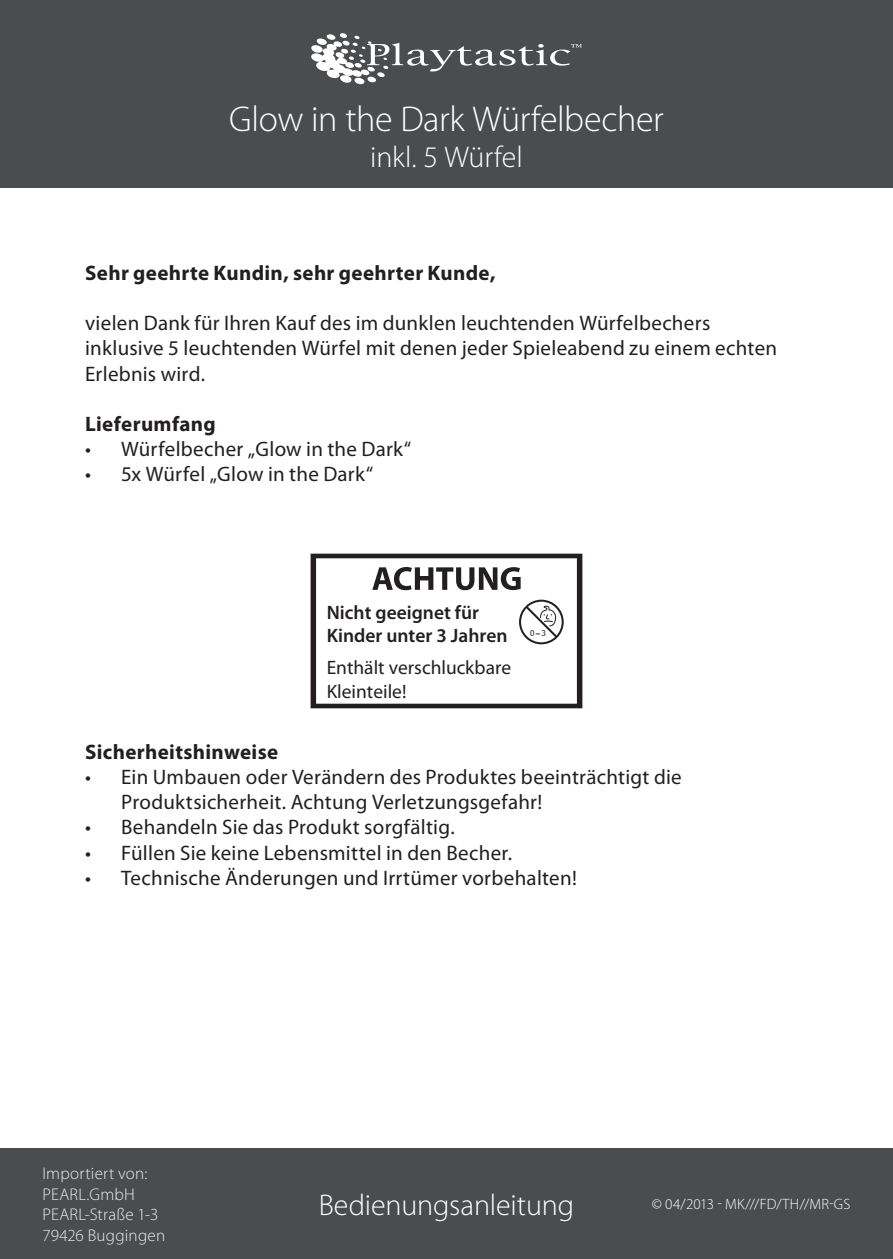
<style>
.page{position:relative;width:893px;height:1259px;background:#fff}
.page>*{position:absolute;margin:0;border:0;box-sizing:border-box;transform-origin:0 0}
.t1{font:300 36px "Myriad Pro";letter-spacing:-.015em;color:#fff}
.t2{font:300 30px "Myriad Pro";letter-spacing:-.005em;color:#fff}
.t3{font:21px/25.2px "Myriad Pro";letter-spacing:.015em;color:#231f20}
.t4{font:700 21px "Myriad Pro";letter-spacing:.015em;color:#231f20}
.t5{font:600 19.5px/23.4px "Myriad Pro";color:#231f20}
.t6{font:19.5px/23.4px "Myriad Pro";color:#231f20}
.t7{font:300 17.1px/20.4px "Myriad Pro";letter-spacing:.015em;color:#ececee}
.t8{font:300 15px "Myriad Pro";letter-spacing:.01em;color:#fff}
.t9{font:9.6px "Courier";color:#231f20}
</style>
<div class="page">
<div style="left:0;top:1148px;width:893px;height:111px;background:#4b4c4d"></div>
<div style="left:0;top:0;width:893px;height:187px;background:#4b4c4d"></div>
<svg style="left:311px;top:553px;width:271px;height:155px"></svg>
<svg style="left:311px;top:33px;width:271px;height:51px"></svg>
<h1 class="t1" style="left:229px;top:99px;width:436px">Glow in the Dark Würfelbecher</h1>
<h2 class="t2" style="left:370px;top:140px;width:154px">inkl. 5 Würfel</h2>
<p class="t4" style="left:85px;top:259px;width:412px">Sehr geehrte Kundin, sehr geehrter Kunde,</p>
<p class="t3" style="left:85px;top:310px;width:693px">vielen Dank für Ihren Kauf des im dunklen leuchtenden Würfelbechers inklusive 5 leuchtenden Würfel mit denen jeder Spieleabend zu einem echten<br>Erlebnis wird.</p>
<p class="t4" style="left:85px;top:410px;width:132px">Lieferumfang</p>
<p class="t3" style="left:85px;top:436px;width:328px">• Würfelbecher „Glow in the Dark“</p>
<p class="t3" style="left:85px;top:461px;width:290px">• 5x Würfel „Glow in the Dark“</p>
<p class="t5" style="left:327px;top:600px;width:182px">Nicht geeignet für<br>Kinder unter 3 Jahren</p>
<p class="t6" style="left:327px;top:656px;width:186px">Enthält verschluckbare<br>Kleinteile!</p>
<p class="t9" style="left:529px;top:625px;width:19px">0-3</p>
<p class="t4" style="left:85px;top:738px;width:195px">Sicherheitshinweise</p>
<p class="t3" style="left:121px;top:764px;width:562px;text-indent:-36px">• Ein Umbauen oder Verändern des Produktes beeinträchtigt die<br>Produktsicherheit. Achtung Verletzungsgefahr!</p>
<p class="t3" style="left:85px;top:814px;width:371px">• Behandeln Sie das Produkt sorgfältig.</p>
<p class="t3" style="left:85px;top:839px;width:428px">• Füllen Sie keine Lebensmittel in den Becher.</p>
<p class="t3" style="left:85px;top:865px;width:493px">• Technische Änderungen und Irrtümer vorbehalten!</p>
<p class="t7" style="left:43px;top:1163px;width:124px">Importiert von:<br>PEARL.GmbH<br>PEARL-Straße 1-3<br>79426 Buggingen</p>
<h2 class="t2" style="left:319px;top:1188px;width:257px">Bedienungsanleitung</h2>
<p class="t8" style="left:652px;top:1196px;width:200px">© 04/2013 - MK///FD/TH//MR-GS</p>
</div>
